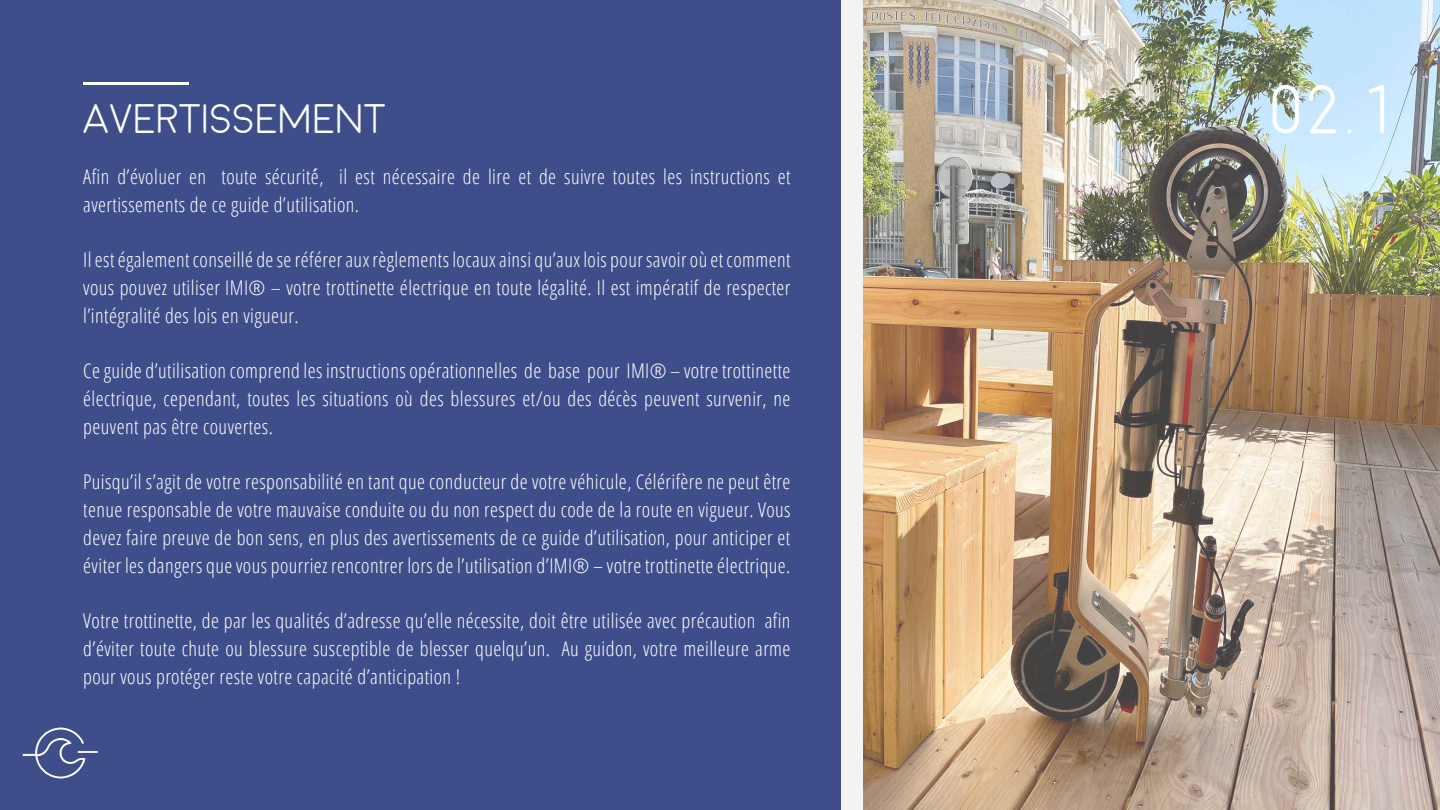
<style>
.page{position:relative;width:1440px;height:810px;background:#fff}
.page>*{position:absolute;margin:0;border:0;box-sizing:border-box;transform-origin:0 0}
.t1{font:300 69px "Moon";color:#fff}
.t2{font:300 41.25px "Moon";color:#fff}
.t3{font:300 condensed 20.25px/27.8px "Open Sans";letter-spacing:.02em;color:#fff;text-align:justify}
</style>
<div class="page">
<img style="left:863px;top:0;width:577px;height:810px">
<div style="left:0;top:0;width:846px;height:810px;background:#3e4e8a"></div>
<img style="left:22px;top:727px;width:76px;height:52px">
<hr style="left:83px;top:82px;width:106px;height:3px;background:#fff">
<div style="left:842px;top:0;width:21px;height:810px;background:#f4f3f2"></div>
<h2 class="t2" style="left:83px;top:98px;width:305px">AVERTISSEMENT</h2>
<p class="t3" style="left:83px;top:162px;width:709px">Afin d’évoluer en toute sécurité́, il est nécessaire de lire et de suivre toutes les instructions et avertissements de ce guide d’utilisation.</p>
<p class="t3" style="left:83px;top:246px;width:709px">Il est également conseillé de se référer aux règlements locaux ainsi qu’aux lois pour savoir où et comment vous pouvez utiliser IMI® – votre trottinette électrique en toute légalité. Il est impératif de respecter l’intégralité des lois en vigueur.</p>
<p class="t3" style="left:83px;top:357px;width:709px">Ce guide d’utilisation comprend les instructions opérationnelles de base pour IMI® – votre trottinette électrique, cependant, toutes les situations où des blessures et/ou des décès peuvent survenir, ne peuvent pas être couvertes.</p>
<p class="t3" style="left:83px;top:468px;width:709px">Puisqu’il s’agit de votre responsabilité en tant que conducteur de votre véhicule, Célérifère ne peut être tenue responsable de votre mauvaise conduite ou du non respect du code de la route en vigueur. Vous devez faire preuve de bon sens, en plus des avertissements de ce guide d’utilisation, pour anticiper et éviter les dangers que vous pourriez rencontrer lors de l’utilisation d’IMI® – votre trottinette électrique.</p>
<p class="t3" style="left:83px;top:606px;width:709px">Votre trottinette, de par les qualités d’adresse qu’elle nécessite, doit être utilisée avec précaution afin d’éviter toute chute ou blessure susceptible de blesser quelqu’un. Au guidon, votre meilleure arme pour vous protéger reste votre capacité d’anticipation !</p>
<h1 class="t1" style="left:1267px;top:76px;width:132px">02.1</h1>
</div>
